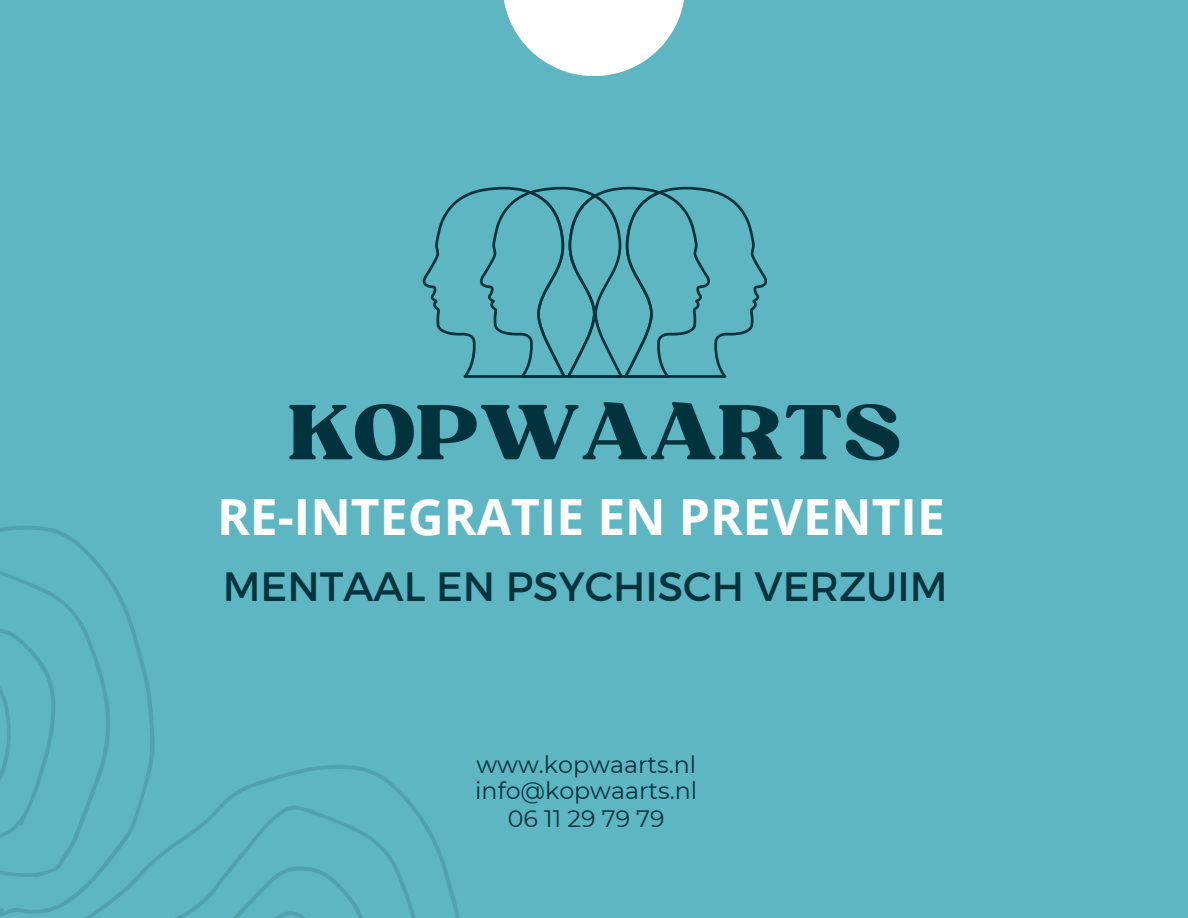
<style>
.page{position:relative;width:1188px;height:918px;background:#5eb6c2}
.page>*{position:absolute;margin:0;border:0;box-sizing:border-box;transform-origin:0 0}
.t1{font:75px "Bugaki";color:#00333e}
.t2{font:700 49.8px "Open Sans";color:#fff}
.t3{font:40.8px "Montserrat";color:#00333e}
.t4{font:23.7px "Montserrat";color:#00333e}
</style>
<div class="page">
<svg style="left:423px;top:186px;width:344px;height:192px"></svg>
<svg style="left:0;top:526px;width:154px;height:226px"></svg>
<svg style="left:0;top:752px;width:460px;height:166px"></svg>
<svg style="left:504px;top:0;width:180px;height:76px;fill:#fff"></svg>
<p class="t1" style="left:288px;top:386px;width:616px">KOPWAARTS</p>
<h1 class="t2" style="left:217px;top:482px;width:730px">RE-INTEGRATIE EN PREVENTIE</h1>
<p class="t3" style="left:223px;top:560px;width:726px">MENTAAL EN PSYCHISCH VERZUIM</p>
<h2 class="t4" style="left:476px;top:750px;width:221px">www.kopwaarts.nl</h2>
<h3 class="t4" style="left:475px;top:776px;width:224px">info@kopwaarts.nl</h3>
<p class="t4" style="left:508px;top:804px;width:158px">06 11 29 79 79</p>
</div>
